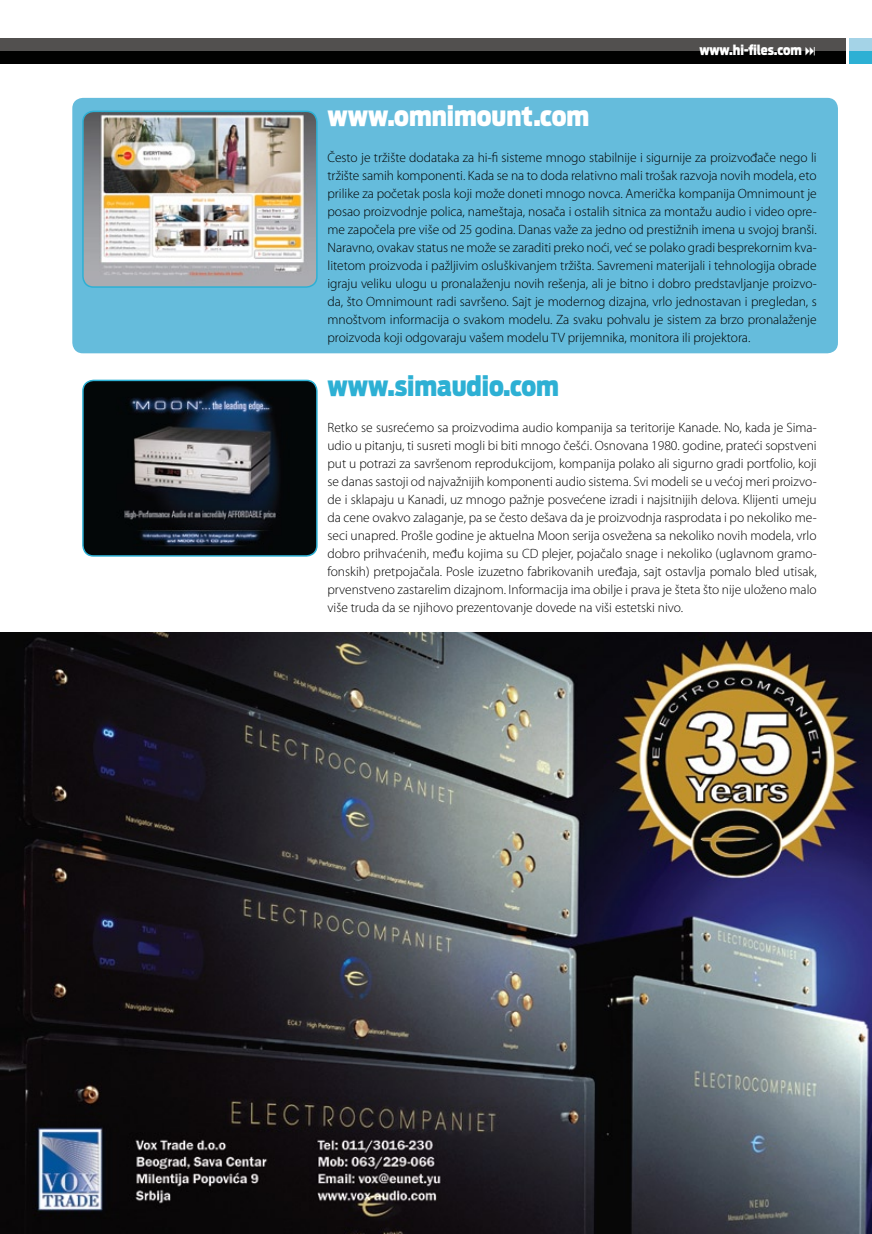
<style>
.page{position:relative;width:872px;height:1234px;background:#fff}
.page>*{position:absolute;margin:0;border:0;box-sizing:border-box;transform-origin:0 0}
.t1{font:900 27px "Antenna Cond";letter-spacing:-.005em;color:#fff;scale:.95 1}
.t2{font:900 27px "Antenna Cond";letter-spacing:-.005em;color:#2db0d4;scale:.95 1}
.t3{font:300 13.5px/18px "Myriad Pro";letter-spacing:-.005em;color:#000;text-align:justify}
.t4{font:900 13.5px "Antenna Cond";letter-spacing:-.005em;color:#fff;scale:.95 1}
</style>
<div class="page">
<div style="left:72px;top:98px;width:766px;height:255px;background:#65bcdc;border-radius:11px"></div>
<img style="left:84px;top:111px;width:231px;height:174px">
<div style="left:82px;top:111px;width:236px;height:177px;border:2px solid #2db0d4;border-radius:11px"></div>
<img style="left:83px;top:382px;width:234px;height:174px">
<div style="left:82px;top:379px;width:236px;height:177px;border:2px solid #2db0d4;border-radius:11px"></div>
<img style="left:0;top:632px;width:872px;height:601px">
<div style="left:0;top:39px;width:845px;height:25px;background:#010101"></div>
<div style="left:0;top:39px;width:845px;height:12px;background:#52504f"></div>
<div style="left:849px;top:39px;width:23px;height:25px;background:#2db0d4"></div>
<div style="left:849px;top:39px;width:23px;height:12px;background:#a4d3e7"></div>
<p class="t4" style="left:699px;top:42px;width:109px">www.hi-files.com</p>
<h1 class="t1" style="left:327px;top:99px;width:277px">www.omnimount.com</h1>
<p class="t3" style="left:327px;top:149px;width:491px">Često je tržište dodataka za hi-fi sisteme mnogo stabilnije i sigurnije za proizvođače nego li tržište samih komponenti. Kada se na to doda relativno mali trošak razvoja novih modela, eto prilike za početak posla koji može doneti mnogo novca. Američka kompanija Omnimount je posao proizvodnje polica, nameštaja, nosača i ostalih sitnica za montažu audio i video opre&shy;me započela pre više od 25 godina. Danas važe za jedno od prestižnih imena u svojoj branši.<br>Naravno, ovakav status ne može se zaraditi preko noći, već se polako gradi besprekornim kva&shy;litetom proizvoda i pažljivim osluškivanjem tržišta. Savremeni materijali i tehnologija obrade igraju veliku ulogu u pronalaženju novih rešenja, ali je bitno i dobro predstavljanje proizvo&shy;da, što Omnimount radi savršeno. Sajt je modernog dizajna, vrlo jednostavan i pregledan, s mnoštvom informacija o svakom modelu. Za svaku pohvalu je sistem za brzo pronalaženje proizvoda koji odgovaraju vašem modelu TV prijemnika, monitora ili projektora.</p>
<h1 class="t2" style="left:327px;top:369px;width:245px">www.simaudio.com</h1>
<p class="t3" style="left:327px;top:419px;width:491px">Retko se susrećemo sa proizvodima audio kompanija sa teritorije Kanade. No, kada je Sima&shy;udio u pitanju, ti susreti mogli bi biti mnogo češći. Osnovana 1980. godine, prateći sopstveni put u potrazi za savršenom reprodukcijom, kompanija polako ali sigurno gradi portfolio, koji se danas sastoji od najvažnijih komponenti audio sistema. Svi modeli se u većoj meri proizvo&shy;de i sklapaju u Kanadi, uz mnogo pažnje posvećene izradi i najsitnijih delova. Klijenti umeju da cene ovakvo zalaganje, pa se često dešava da je proizvodnja rasprodata i po nekoliko me&shy;seci unapred. Prošle godine je aktuelna Moon serija osvežena sa nekoliko novih modela, vrlo dobro prihvaćenih, među kojima su CD plejer, pojačalo snage i nekoliko (uglavnom gramo&shy;fonskih) pretpojačala. Posle izuzetno fabrikovanih uređaja, sajt ostavlja pomalo bled utisak, prvenstveno zastarelim dizajnom. Informacija ima obilje i prava je šteta što nije uloženo malo više truda da se njihovo prezentovanje dovede na viši estetski nivo.</p>
</div>
